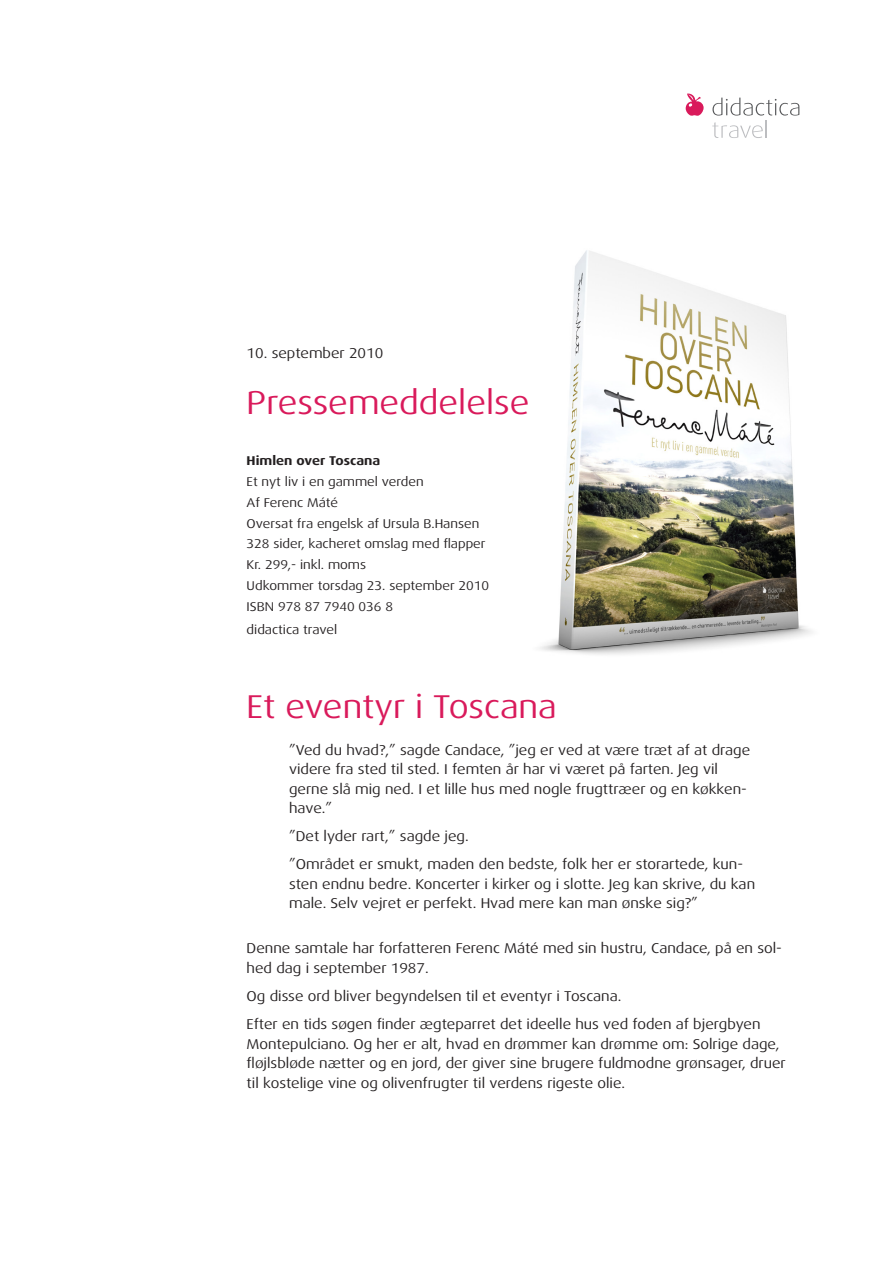
<style>
.page{position:relative;width:893px;height:1263px;background:#fff}
.page>*{position:absolute;margin:0;border:0;box-sizing:border-box;transform-origin:0 0}
.t1{font:33px "Dax Wide";color:#d91a5b}
.t2{font:14.25px/19.5px "Dax Wide";color:#231f20}
.t3{font:12.75px "Dax Wide";color:#231f20}
.t4{font:700 12.75px "Dax Wide";color:#231f20}
</style>
<div class="page">
<img style="left:540px;top:250px;width:272px;height:405px">
<svg style="left:686px;top:93px;width:18px;height:23px"></svg>
<svg style="left:712px;top:98px;width:87px;height:40px"></svg>
<p class="t2" style="left:247px;top:343px;width:138px">10. september 2010</p>
<p class="t1" style="left:247px;top:384px;width:284px">Pressemeddelelse</p>
<p class="t4" style="left:247px;top:454px;width:135px">Himlen over Toscana</p>
<p class="t3" style="left:247px;top:475px;width:179px">Et nyt liv i en gammel verden</p>
<p class="t3" style="left:247px;top:495px;width:93px">Af Ferenc Máté</p>
<p class="t3" style="left:247px;top:516px;width:234px">Oversat fra engelsk af Ursula B.Hansen</p>
<p class="t3" style="left:247px;top:537px;width:240px">328 sider, kacheret omslag med flapper</p>
<p class="t3" style="left:247px;top:558px;width:121px">Kr. 299,- inkl. moms</p>
<p class="t3" style="left:247px;top:578px;width:244px">Udkommer torsdag 23. september 2010</p>
<p class="t3" style="left:247px;top:599px;width:148px">ISBN 978 87 7940 036 8</p>
<p class="t3" style="left:247px;top:623px;width:92px">didactica travel</p>
<p class="t1" style="left:247px;top:689px;width:312px">Et eventyr i Toscana</p>
<p class="t2" style="left:289px;top:740px;width:462px">”Ved du hvad?,” sagde Candace, ”jeg er ved at være træt af at drage videre fra sted til sted. I femten år har vi været på farten. Jeg vil gerne slå mig ned. I et lille hus med nogle frugttræer og en køkken&shy;have.”</p>
<p class="t2" style="left:289px;top:827px;width:181px">”Det lyder rart,” sagde jeg.</p>
<p class="t2" style="left:289px;top:855px;width:467px">”Området er smukt, maden den bedste, folk her er storartede, kun&shy;sten endnu bedre. Koncerter i kirker og i slotte. Jeg kan skrive, du kan male. Selv vejret er perfekt. Hvad mere kan man ønske sig?”</p>
<p class="t2" style="left:247px;top:939px;width:537px">Denne samtale har forfatteren Ferenc Máté med sin hustru, Candace, på en sol&shy;hed dag i september 1987.</p>
<p class="t2" style="left:247px;top:986px;width:376px">Og disse ord bliver begyndelsen til et eventyr i Toscana.</p>
<p class="t2" style="left:247px;top:1014px;width:541px">Efter en tids søgen finder ægteparret det ideelle hus ved foden af bjergbyen Montepulciano. Og her er alt, hvad en drømmer kan drømme om: Solrige dage, fløjlsbløde nætter og en jord, der giver sine brugere fuldmodne grønsager, druer til kostelige vine og olivenfrugter til verdens rigeste olie.</p>
</div>
